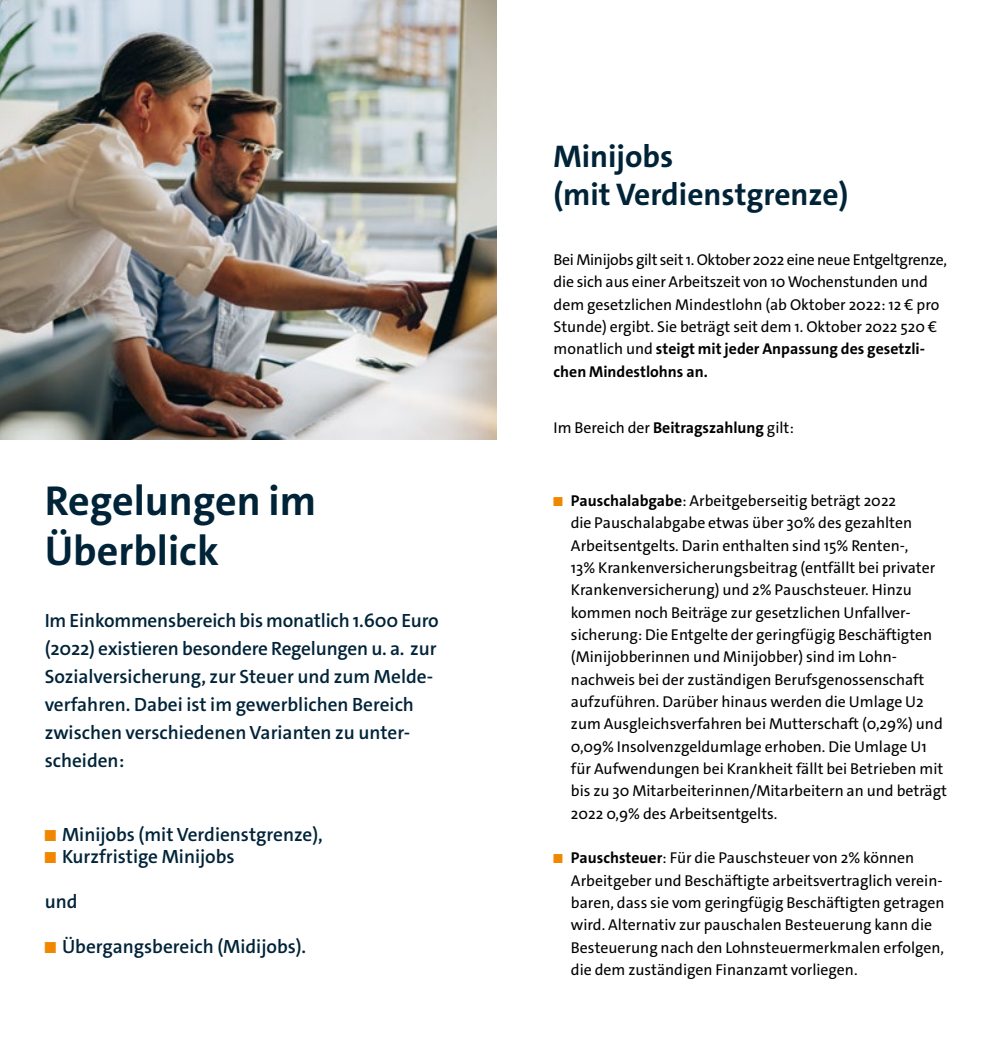
<style>
.page{position:relative;width:993px;height:1042px;background:#fff}
.page>*{position:absolute;margin:0;border:0;box-sizing:border-box;transform-origin:0 0}
.t1{font:700 42px/50.4px "The Sans C4 s";color:#002338}
.t2{font:700 31.5px/37.8px "The Sans C4 s";color:#002338}
.t3{font:600 19.25px/28px "The Sans C4 s";color:#002338}
.t4{font:15.75px/22.4px "The Sans C4 s";color:#000}
.s1{font-weight:400;font-size:16.1px;color:#f18700}
.s2{font-weight:700}
.s3{font-size:13.3px;color:#f18700}
</style>
<div class="page">
<img style="left:0;top:0;width:496px;height:439px">
<h1 class="t1" style="left:45px;top:476px;width:273px">Regelungen im<br>Überblick</h1>
<p class="t3" style="left:45px;top:606px;width:395px">Im Einkommensbereich bis monatlich 1.600 Euro (2022) existieren besondere Regelungen u. a. zur Sozialversicherung, zur Steuer und zum Melde&shy;verfahren. Dabei ist im gewerblichen Bereich zwischen verschiedenen Varianten zu unter&shy;scheiden:</p>
<p class="t3" style="left:45px;top:820px;width:279px"><span class="s1">■</span> Minijobs (mit Verdienstgrenze),</p>
<p class="t3" style="left:45px;top:843px;width:191px"><span class="s1">■</span> Kurzfristige Minijobs</p>
<p class="t3" style="left:45px;top:887px;width:34px">und</p>
<p class="t3" style="left:45px;top:932px;width:263px"><span class="s1">■</span> Übergangsbereich (Midijobs).</p>
<h2 class="t2" style="left:553px;top:138px;width:296px">Minijobs<br>(mit Verdienstgrenze)</h2>
<p class="t4" style="left:553px;top:249px;width:395px">Bei Minijobs gilt seit 1. Oktober 2022 eine neue Entgeltgrenze, die sich aus einer Arbeitszeit von 10 Wochenstunden und dem gesetzlichen Mindestlohn (ab Oktober 2022: 12 € pro Stunde) ergibt. Sie beträgt seit dem 1. Oktober 2022 520 € monatlich und <span class="s2">steigt mit jeder Anpassung des gesetzli&shy;chen Mindestlohns an.</span></p>
<p class="t4" style="left:553px;top:416px;width:242px">Im Bereich der <span class="s2">Beitragszahlung</span> gilt:</p>
<p class="t4" style="left:570px;top:490px;width:377px;text-indent:-17px"><span class="s3">■</span> <span class="s2">Pauschalabgabe</span>: Arbeitgeberseitig beträgt 2022<br>die Pauschalabgabe etwas über 30% des gezahlten Arbeitsentgelts. Darin enthalten sind 15% Renten-,<br>13% Krankenversicherungsbeitrag (entfällt bei privater Krankenversicherung) und 2% Pauschsteuer. Hinzu kommen noch Beiträge zur gesetzlichen Unfallver&shy;sicherung: Die Entgelte der geringfügig Beschäftigten (Minijobberinnen und Minijobber) sind im Lohn&shy;nachweis bei der zuständigen Berufsgenossenschaft aufzuführen. Darüber hinaus werden die Umlage U2 zum Ausgleichsverfahren bei Mutterschaft (0,29%) und 0,09% Insolvenzgeldumlage erhoben. Die Umlage U1 für Aufwendungen bei Krankheit fällt bei Betrieben mit bis zu 30 Mitarbeiterinnen/Mitarbeitern an und beträgt 2022 0,9% des Arbeitsentgelts.</p>
<p class="t4" style="left:570px;top:847px;width:375px;text-indent:-17px"><span class="s3">■</span> <span class="s2">Pauschsteuer</span>: Für die Pauschsteuer von 2% können Arbeitgeber und Beschäftigte arbeitsvertraglich verein&shy;baren, dass sie vom geringfügig Beschäftigten getragen wird. Alternativ zur pauschalen Besteuerung kann die Besteuerung nach den Lohnsteuermerkmalen erfolgen, die dem zuständigen Finanzamt vorliegen.</p>
</div>
